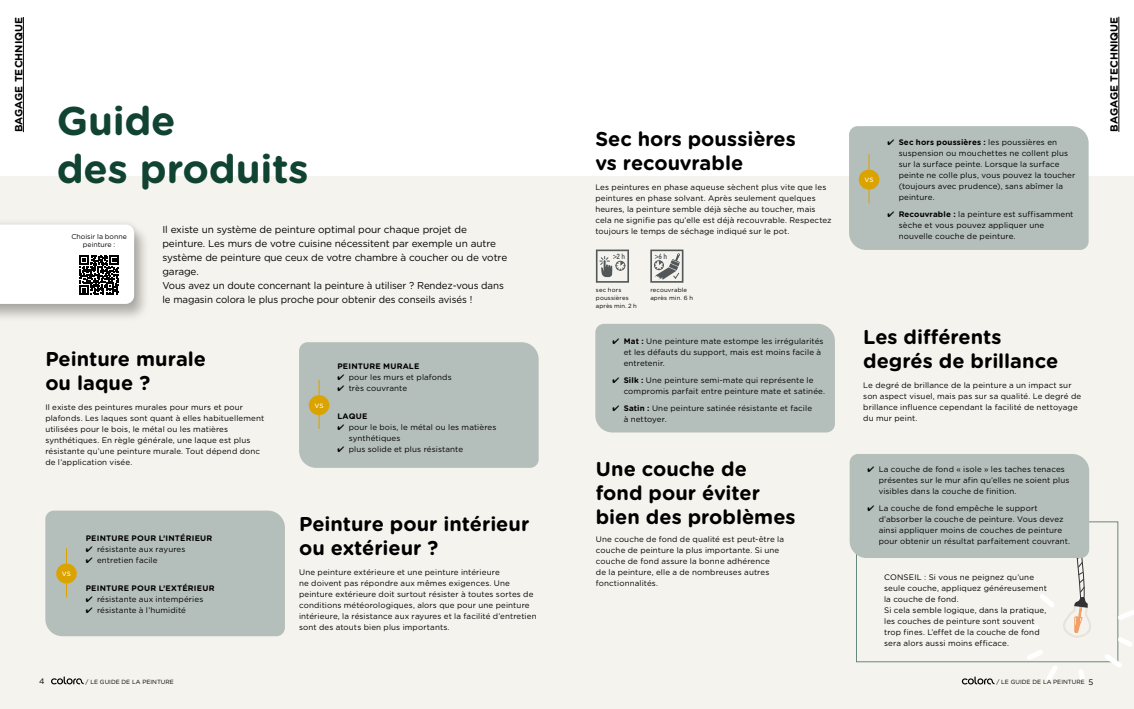
<style>
.page{position:relative;width:1134px;height:709px;background:#fff}
.page>*{position:absolute;margin:0;border:0;box-sizing:border-box;transform-origin:0 0}
.t1{font:700 40px/48px "Gotham Rounded";letter-spacing:-.005em;color:#104332}
.t2{font:700 20px/24px "Gotham Rounded";letter-spacing:-.005em;color:#000}
.t3{font:700 10.5px "Gotham Rounded";color:#000}
.t4{font:10px/14px "Gotham Rounded";letter-spacing:-.01em;color:#000}
.t5{font:8.5px "Gotham Rounded";color:#fff}
.t6{font:8px/11px "Gotham Rounded";letter-spacing:.015em;color:#000}
.t7{font:700 8px "Gotham Rounded";letter-spacing:.025em;color:#000}
.t8{font:500 7.6px "PF Din Text Pro";color:#52575a;scale:.9 1}
.t9{font:7px/8.4px "Gotham Rounded";color:#000;text-align:center}
.t10{font:6px/8px "Gotham Rounded";letter-spacing:.01em;color:#000}
.s1{font-weight:700}
.s2{font-size:8px}
</style>
<div class="page">
<div style="left:0;top:176px;width:1134px;height:533px;background:#f5f3ed"></div>
<div style="left:299px;top:342px;width:240px;height:126px;background:#b4beba"></div>
<div style="left:595px;top:324px;width:240px;height:108px;background:#b4beba"></div>
<div style="left:45px;top:510px;width:240px;height:126px;background:#b4beba"></div>
<hr style="left:319px;top:380px;width:1px;height:49px;background:#dba300">
<div style="left:309px;top:395px;width:20px;height:20px;background:#dba300;border-radius:10px"></div>
<hr style="left:66px;top:548px;width:1px;height:49px;background:#dba300">
<div style="left:56px;top:563px;width:21px;height:20px;background:#dba300;border-radius:10px"></div>
<div style="left:849px;top:126px;width:240px;height:124px;background:#b4beba"></div>
<hr style="left:868px;top:154px;width:1px;height:49px;background:#dba300">
<div style="left:859px;top:170px;width:20px;height:19px;background:#dba300;border-radius:10px"></div>
<svg style="left:1117px;top:611px;width:17px;height:11px"></svg>
<svg style="left:1100px;top:633px;width:32px;height:35px"></svg>
<div style="left:0;top:224px;width:150px;height:98px;background:#000;opacity:.27"></div>
<div style="left:0;top:218px;width:141px;height:92px;background:#000;opacity:.13"></div>
<svg style="left:0;top:224px;width:134px;height:80px;background:#e3e3e3"></svg>
<svg style="left:850px;top:454px;width:242px;height:231px"></svg>
<svg style="left:51px;top:676px;width:33px;height:8px"></svg>
<hr style="left:1118px;top:17px;width:1px;height:115px;background:#000">
<hr style="left:23px;top:17px;width:1px;height:115px;background:#000">
<svg style="left:596px;top:249px;width:33px;height:34px"></svg>
<svg style="left:650px;top:249px;width:33px;height:34px"></svg>
<h3 class="t3" style="left:11px;top:132px;width:116px;rotate:-90deg">Bagage technique</h3>
<h1 class="t1" style="left:57px;top:95px;width:253px">Guide<br>des produits</h1>
<p class="t9" style="left:71px;top:231px;width:57px">Choisir la bonne peinture :</p>
<p class="t4" style="left:162px;top:221px;width:346px">Il existe un système de peinture optimal pour chaque projet de peinture. Les murs de votre cuisine nécessitent par exemple un autre système de peinture que ceux de votre chambre à coucher ou de votre garage.<br>Vous avez un doute concernant la peinture à utiliser ? Rendez-vous dans le magasin colora le plus proche pour obtenir des conseils avisés !</p>
<h2 class="t2" style="left:45px;top:346px;width:162px">Peinture murale ou laque ?</h2>
<p class="t6" style="left:45px;top:401px;width:220px">Il existe des peintures murales pour murs et pour plafonds. Les laques sont quant à elles habituellement utilisées pour le bois, le métal ou les matières synthétiques. En règle générale, une laque est plus résistante qu’une peinture murale. Tout dépend donc de l’application visée.</p>
<p class="t5" style="left:62px;top:567px;width:11px">vs</p>
<p class="t7" style="left:86px;top:532px;width:128px">PEINTURE POUR L’INTÉRIEUR</p>
<p class="t6" style="left:86px;top:543px;width:101px">✔ résistante aux rayures</p>
<p class="t6" style="left:86px;top:554px;width:73px">✔ entretien facile</p>
<p class="t7" style="left:86px;top:582px;width:130px">PEINTURE POUR L’EXTÉRIEUR</p>
<p class="t6" style="left:86px;top:593px;width:119px">✔ résistante aux intempéries</p>
<p class="t6" style="left:86px;top:604px;width:102px">✔ résistante à l’humidité</p>
<p class="t5" style="left:314px;top:399px;width:11px">vs</p>
<p class="t7" style="left:337px;top:360px;width:84px">PEINTURE MURALE</p>
<p class="t6" style="left:337px;top:371px;width:116px">✔ pour les murs et plafonds</p>
<p class="t6" style="left:337px;top:382px;width:71px">✔ très couvrante</p>
<p class="t7" style="left:337px;top:410px;width:32px">LAQUE</p>
<p class="t6" style="left:349px;top:421px;width:149px;text-indent:-11px">✔ pour le bois, le métal ou les matières synthétiques</p>
<p class="t6" style="left:337px;top:443px;width:127px">✔ plus solide et plus résistante</p>
<h2 class="t2" style="left:299px;top:511px;width:232px">Peinture pour intérieur ou extérieur ?</h2>
<p class="t6" style="left:299px;top:566px;width:239px">Une peinture extérieure et une peinture intérieure<br>ne doivent pas répondre aux mêmes exigences. Une peinture extérieure doit surtout résister à toutes sortes de conditions météorologiques, alors que pour une peinture intérieure, la résistance aux rayures et la facilité d’entretien sont des atouts bien plus importants.</p>
<h2 class="t2" style="left:595px;top:126px;width:202px">Sec hors poussières vs recouvrable</h2>
<p class="t6" style="left:595px;top:181px;width:238px">Les peintures en phase aqueuse sèchent plus vite que les peintures en phase solvant. Après seulement quelques heures, la peinture semble déjà sèche au toucher, mais cela ne signifie pas qu’elle est déjà recouvrable. Respectez toujours le temps de séchage indiqué sur le pot.</p>
<p class="t8" style="left:617px;top:252px;width:11px">2h</p>
<p class="t8" style="left:658px;top:252px;width:11px">6h</p>
<p class="t10" style="left:596px;top:286px;width:42px">sec hors poussières après min. 2 h</p>
<p class="t10" style="left:650px;top:286px;width:44px">recouvrable après min. 6 h</p>
<p class="t6" style="left:624px;top:335px;width:201px;text-indent:-11px">✔ <span class="s1">Mat :</span> Une peinture mate estompe les irrégularités et les défauts du support, mais est moins facile à entretenir.</p>
<p class="t6" style="left:624px;top:374px;width:203px;text-indent:-11px">✔ <span class="s1">Silk :</span> Une peinture semi-mate qui représente le compromis parfait entre peinture mate et satinée.</p>
<p class="t6" style="left:624px;top:402px;width:190px;text-indent:-11px">✔ <span class="s1">Satin :</span> Une peinture satinée résistante et facile à nettoyer.</p>
<h2 class="t2" style="left:596px;top:456px;width:201px">Une couche de fond pour éviter bien des problèmes</h2>
<p class="t6" style="left:596px;top:533px;width:190px">Une couche de fond de qualité est peut-être la couche de peinture la plus importante. Si une couche de fond assure la bonne adhérence<br>de la peinture, elle a de nombreuses autres fonctionnalités.</p>
<p class="t5" style="left:864px;top:173px;width:11px">vs</p>
<p class="t6" style="left:899px;top:136px;width:178px;text-indent:-11px">✔ <span class="s1">Sec hors poussières :</span> les poussières en suspension ou mouchettes ne collent plus sur la surface peinte. Lorsque la surface peinte ne colle plus, vous pouvez la toucher (toujours avec prudence), sans abîmer la peinture.</p>
<p class="t6" style="left:899px;top:208px;width:176px;text-indent:-11px">✔ <span class="s1">Recouvrable :</span> la peinture est suffisamment sèche et vous pouvez appliquer une nouvelle couche de peinture.</p>
<h2 class="t2" style="left:863px;top:324px;width:196px">Les différents degrés de brillance</h2>
<p class="t6" style="left:863px;top:379px;width:219px">Le degré de brillance de la peinture a un impact sur son aspect visuel, mais pas sur sa qualité. Le degré de brillance influence cependant la facilité de nettoyage du mur peint.</p>
<p class="t6" style="left:879px;top:464px;width:192px;text-indent:-11px">✔ La couche de fond « isole » les taches tenaces présentes sur le mur afin qu’elles ne soient plus visibles dans la couche de finition.</p>
<p class="t6" style="left:879px;top:502px;width:193px;text-indent:-11px">✔ La couche de fond empêche le support d’absorber la couche de peinture. Vous devez ainsi appliquer moins de couches de peinture pour obtenir un résultat parfaitement couvrant.</p>
<p class="t6" style="left:884px;top:571px;width:164px">CONSEIL : Si vous ne peignez qu’une seule couche, appliquez généreusement la couche de fond.<br>Si cela semble logique, dans la pratique, les couches de peinture sont souvent trop fines. L’effet de la couche de fond sera alors aussi moins efficace.</p>
<p class="t6" style="left:39px;top:675px;width:7px">4</p>
<p class="t10" style="left:86px;top:677px;width:90px">/ LE GUIDE DE LA PEINTURE</p>
<p class="t10" style="left:996px;top:678px;width:99px">/ LE GUIDE DE LA PEINTURE <span class="s2">5</span></p>
<h3 class="t3" style="left:1106px;top:132px;width:116px;rotate:-90deg">Bagage technique</h3>
</div>
